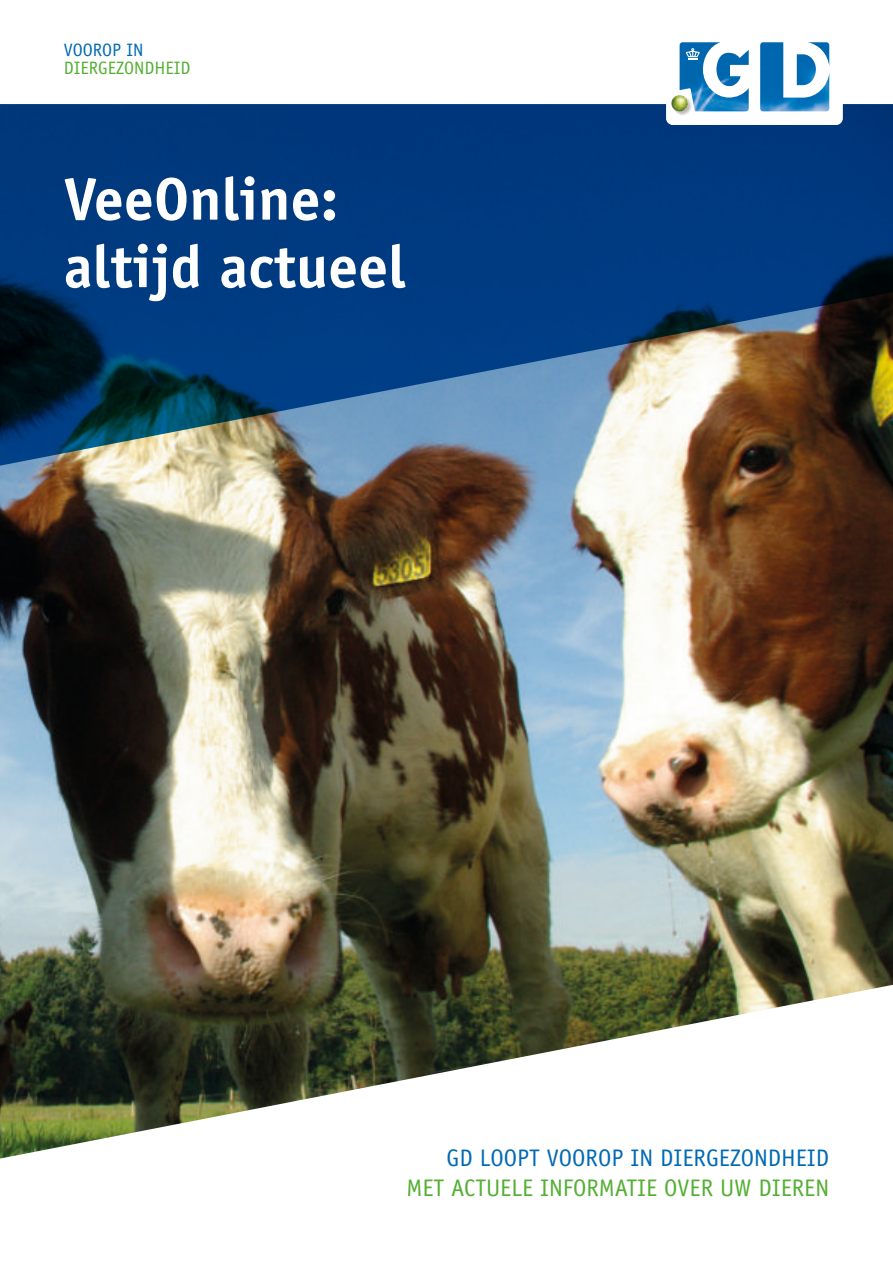
<style>
.page{position:relative;width:893px;height:1263px;background:#fff}
.page>*{position:absolute;margin:0;border:0;box-sizing:border-box;transform-origin:0 0}
.kop{font:700 60px "Officina Sans Std";color:#fff}
.t1{font:24px "Officina Sans Std";color:#53af32}
.t2{font:24px "Officina Sans Std";color:#0069b3}
.t3{font:18px "Officina Sans Std";color:#53af32}
.t4{font:18px "Officina Sans Std";color:#0069b3}
</style>
<div class="page">
<img style="left:0;top:466px;width:893px;height:516px">
<svg style="left:0;top:982px;width:893px;height:177px"></svg>
<svg style="left:0;top:104px;width:893px;height:362px;background:#204a79"></svg>
<svg style="left:666px;top:42px;width:177px;height:83px"></svg>
<p class="t4" style="left:64px;top:39px;width:81px">VOOROP IN</p>
<p class="t3" style="left:64px;top:57px;width:128px">DIERGEZONDHEID</p>
<p class="kop" style="left:64px;top:162px;width:276px">VeeOnline:</p>
<p class="kop" style="left:64px;top:229px;width:344px">altijd actueel</p>
<p class="t2" style="left:446px;top:1143px;width:384px">GD LOOPT VOOROP IN DIERGEZONDHEID</p>
<p class="t1" style="left:406px;top:1173px;width:424px">MET ACTUELE INFORMATIE OVER UW DIEREN</p>
</div>
